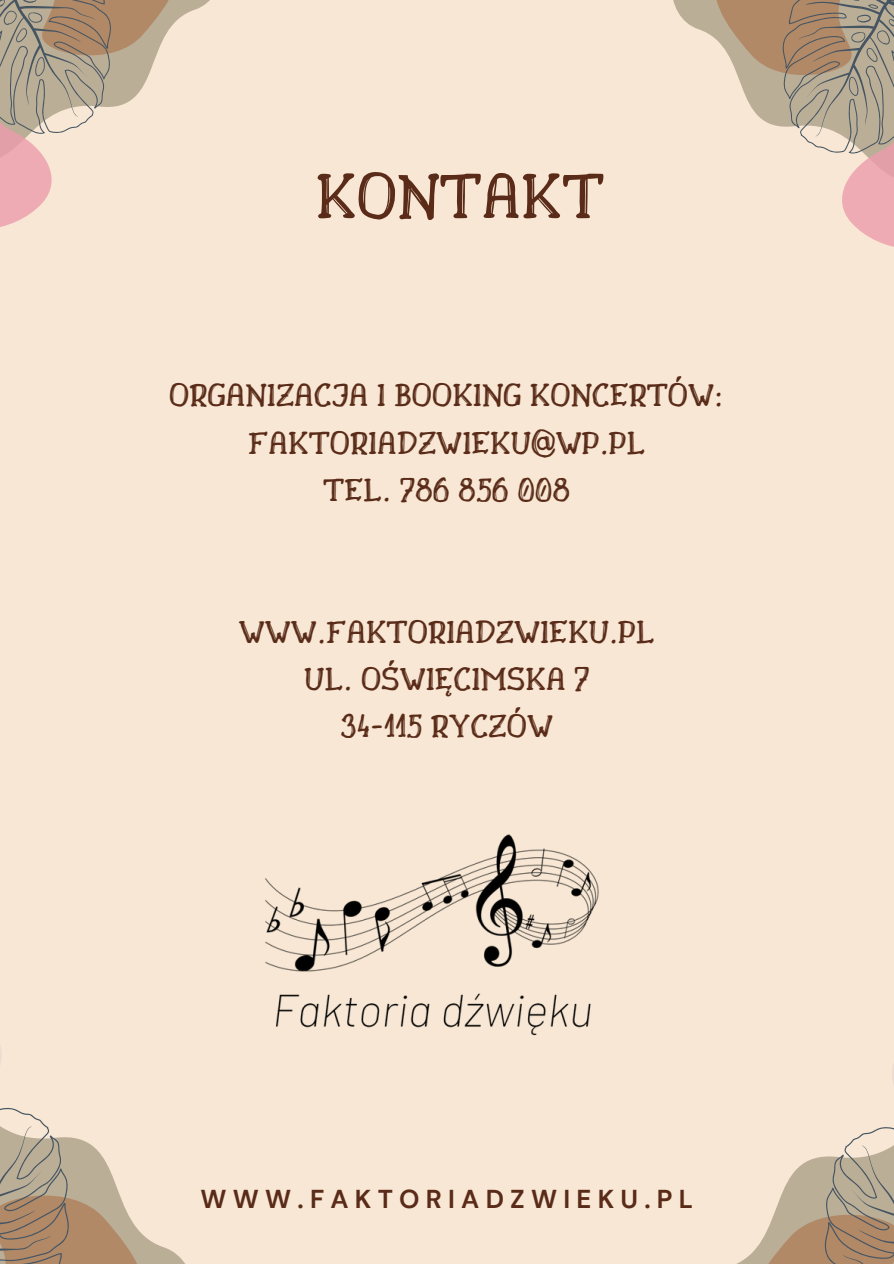
<style>
.page{position:relative;width:894px;height:1264px;background:#fff}
.page>*{position:absolute;margin:0;border:0;box-sizing:border-box;transform-origin:0 0}
.t1{font:67.5px "Drukaatie Burti";color:#592b18}
.t2{font:33.75px/47.2px "Drukaatie Burti";color:#592b18;text-align:center}
.t3{font:700 25.8px "DM Sans";letter-spacing:.24em;color:#592b18}
</style>
<div class="page">
<div style="left:0;top:0;width:893px;height:1263px;background:#f7e7d4"></div>
<svg style="left:738px;top:1070px;width:155px;height:193px"></svg>
<svg style="left:0;top:1046px;width:185px;height:217px"></svg>
<svg style="left:0;top:0;width:210px;height:227px"></svg>
<svg style="left:673px;top:0;width:220px;height:247px"></svg>
<img style="left:265px;top:834px;width:334px;height:202px">
<h2 class="t1" style="left:315px;top:158px;width:290px">KONTAKT</h2>
<p class="t2" style="left:169px;top:371px;width:556px">ORGANIZACJA I BOOKING KONCERTÓW:<br>FAKTORIADZWIEKU@WP.PL<br>TEL. 786 856 008</p>
<h1 class="t2" style="left:239px;top:607px;width:417px">WWW.FAKTORIADZWIEKU.PL<br>UL. OŚWIĘCIMSKA 7<br>34-115 RYCZÓW</h1>
<h2 class="t3" style="left:200px;top:1182px;width:494px">WWW.FAKTORIADZWIEKU.PL</h2>
</div>
